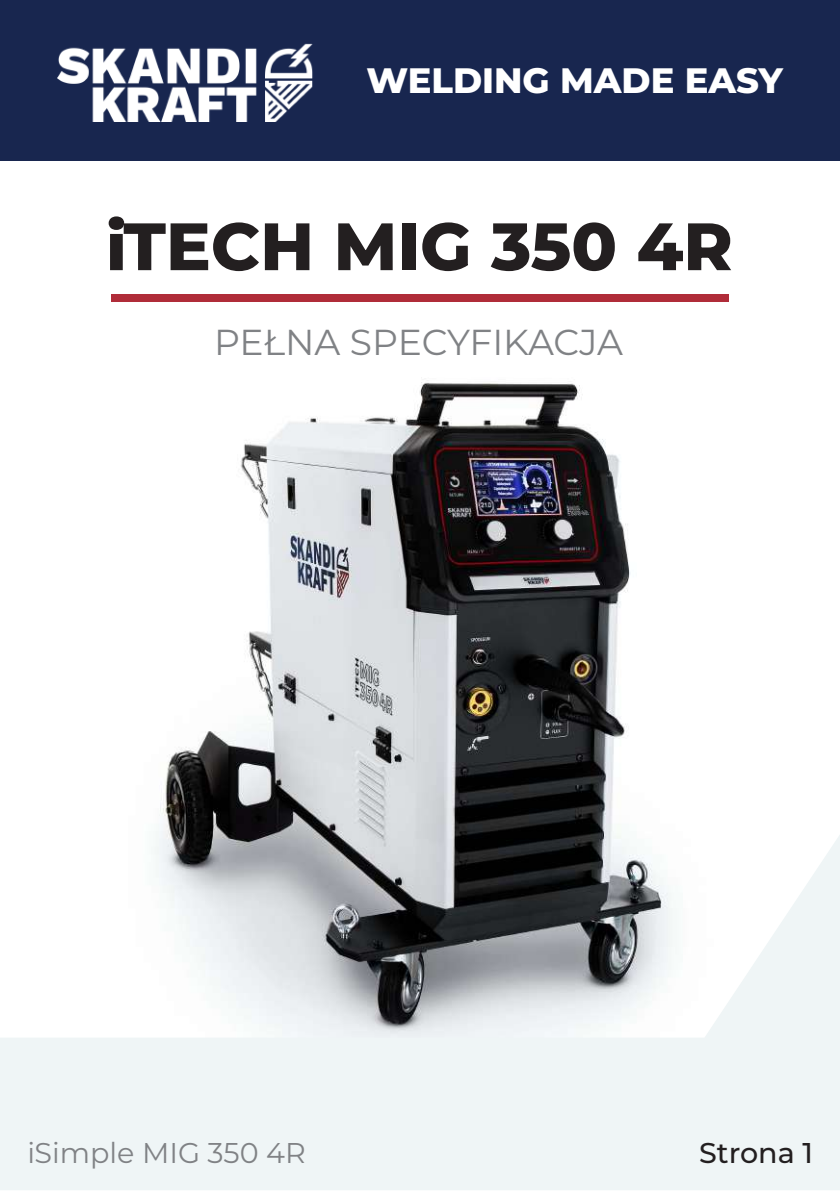
<style>
.page{position:relative;width:840px;height:1191px;background:#fff}
.page>*{position:absolute;margin:0;border:0;box-sizing:border-box;transform-origin:0 0}
.t1{font:800 66.8px "Montserrat";color:#231f20}
.t2{font:36px "Montserrat";letter-spacing:-.005em;color:#808285}
.t3{font:800 35.2px "Montserrat";color:#fff}
.t4{font:28.6px "Montserrat";color:#808285}
.t5{font:500 28.6px "Montserrat";color:#231f20}
</style>
<div class="page">
<div style="left:0;top:0;width:839px;height:161px;background:#18264f"></div>
<div style="left:111px;top:295px;width:617px;height:7px;background:#b02c39"></div>
<img style="left:58px;top:43px;width:255px;height:78px">
<img style="left:156px;top:380px;width:475px;height:454px">
<svg style="left:0;top:834px;width:839px;height:356px;fill:#eff5f6"></svg>
<p class="t3" style="left:366px;top:57px;width:418px">WELDING MADE EASY</p>
<h1 class="t1" style="left:106px;top:202px;width:628px">iTECH MIG 350 4R</h1>
<p class="t2" style="left:214px;top:318px;width:410px">PEŁNA SPECYFIKACJA</p>
<p class="t4" style="left:27px;top:1132px;width:279px">iSimple MIG 350 4R</p>
<p class="t5" style="left:698px;top:1132px;width:115px">Strona 1</p>
</div>
